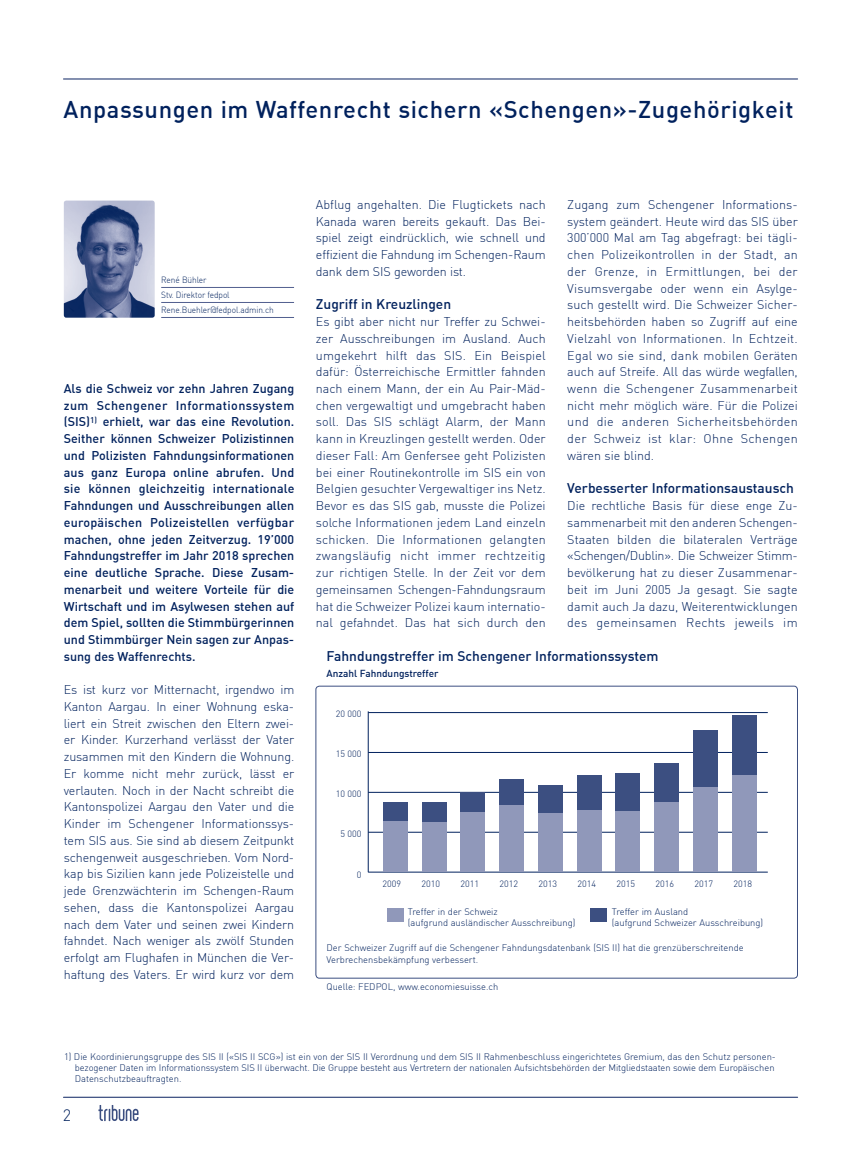
<style>
.page{position:relative;width:851px;height:1170px;background:#fff}
.page>*{position:absolute;margin:0;border:0;box-sizing:border-box;transform-origin:0 0}
.Artikel_TITEL{font:500 23.75px "DIN";letter-spacing:.025em;color:#00215d}
.t1{font:300 16.25px "DIN";color:#00215d}
.ZwischentitelNEU{font:500 13.75px "DIN";color:#00215d}
.Body_Text{font:300 12.5px/16.8px "DIN";color:#00215d;text-align:justify}
.Lead_Interview_Frage{font:500 12.5px/16.8px "DIN";color:#00215d;text-align:justify}
.ZwischentitelNEU-2{font:500 10px "DIN";color:#00215d}
.Bildquelle_oder_Foto{font:300 9.38px/11.2px "DIN";letter-spacing:-.01em;color:#00215d}
.Legende_Diagramm{font:300 9.38px/11.2px "DIN";color:#00215d}
.t2{font:300 9px "DIN";color:#00215d}
.AutorIn{font:300 8.88px "DIN";letter-spacing:-.01em;color:#00215d;scale:.94 1}
</style>
<div class="page">
<hr style="left:64px;top:78px;width:733px;height:2px;background:#3c4f81">
<hr style="left:64px;top:1096px;width:733px;height:1px;background:#3c4f81">
<img style="left:98px;top:1105px;width:41px;height:16px">
<hr style="left:161px;top:287px;width:133px;height:1px;background:#515f8f">
<hr style="left:161px;top:302px;width:133px;height:1px;background:#515f8f">
<hr style="left:161px;top:317px;width:133px;height:1px;background:#515f8f">
<img style="left:64px;top:200px;width:91px;height:117px">
<hr style="left:368px;top:711px;width:1px;height:161px;background:#00215d">
<hr style="left:368px;top:871px;width:399px;height:1px;background:#00215d">
<hr style="left:368px;top:832px;width:399px;height:1px;background:#00215d">
<hr style="left:368px;top:792px;width:399px;height:1px;background:#00215d">
<hr style="left:368px;top:752px;width:399px;height:1px;background:#00215d">
<hr style="left:368px;top:712px;width:399px;height:1px;background:#00215d">
<div style="left:383px;top:820px;width:24px;height:51px;background:#9098ba"></div>
<div style="left:383px;top:802px;width:24px;height:18px;background:#3c4f81"></div>
<div style="left:422px;top:821px;width:24px;height:50px;background:#9098ba"></div>
<div style="left:422px;top:802px;width:24px;height:19px;background:#3c4f81"></div>
<div style="left:460px;top:812px;width:25px;height:59px;background:#9098ba"></div>
<div style="left:460px;top:792px;width:25px;height:20px;background:#3c4f81"></div>
<div style="left:499px;top:805px;width:24px;height:66px;background:#9098ba"></div>
<div style="left:499px;top:779px;width:24px;height:26px;background:#3c4f81"></div>
<div style="left:538px;top:812px;width:24px;height:59px;background:#9098ba"></div>
<div style="left:538px;top:784px;width:24px;height:28px;background:#3c4f81"></div>
<div style="left:576px;top:809px;width:25px;height:62px;background:#9098ba"></div>
<div style="left:576px;top:775px;width:25px;height:34px;background:#3c4f81"></div>
<div style="left:615px;top:810px;width:25px;height:61px;background:#9098ba"></div>
<div style="left:615px;top:773px;width:25px;height:37px;background:#3c4f81"></div>
<div style="left:654px;top:801px;width:24px;height:70px;background:#9098ba"></div>
<div style="left:654px;top:763px;width:24px;height:38px;background:#3c4f81"></div>
<div style="left:693px;top:786px;width:24px;height:85px;background:#9098ba"></div>
<div style="left:693px;top:730px;width:24px;height:56px;background:#3c4f81"></div>
<div style="left:731px;top:773px;width:25px;height:98px;background:#9098ba"></div>
<div style="left:731px;top:714px;width:25px;height:60px;background:#3c4f81"></div>
<div style="left:315px;top:685px;width:482px;height:293px;border:1px solid #3c4f81;border-radius:4px"></div>
<div style="left:386px;top:907px;width:17px;height:14px;background:#9098ba"></div>
<div style="left:590px;top:907px;width:17px;height:14px;background:#3c4f81"></div>
<p class="Artikel_TITEL" style="left:64px;top:95px;width:731px">Anpassungen im Waffenrecht sichern «Schengen»-Zugehörigkeit</p>
<p class="AutorIn" style="left:161px;top:274px;width:50px">René Bühler</p>
<p class="AutorIn" style="left:161px;top:289px;width:74px">Stv. Direktor fedpol</p>
<p class="AutorIn" style="left:161px;top:304px;width:121px">Rene.Buehler@fedpol.admin.ch</p>
<p class="Lead_Interview_Frage" style="left:64px;top:379px;width:232px">Als die Schweiz vor zehn Jahren Zugang zum Schengener Informationssystem (SIS)<sup>1)</sup> erhielt, war das eine Revolution.<br>Seither können Schweizer Polizistinnen und Polizisten Fahndungsinformationen aus ganz Europa online abrufen. Und sie können gleichzeitig internationale Fahndungen und Ausschreibungen allen europäischen Polizeistellen verfügbar machen, ohne jeden Zeitverzug. 19’000<br>Fahndungstreffer im Jahr 2018 sprechen eine deutliche Sprache. Diese Zusam&shy;menarbeit und weitere Vorteile für die Wirtschaft und im Asylwesen stehen auf dem Spiel, sollten die Stimmbürgerinnen und Stimmbürger Nein sagen zur Anpas&shy;sung des Waffenrechts.</p>
<p class="Body_Text" style="left:64px;top:681px;width:232px">Es ist kurz vor Mitternacht, irgendwo im Kanton Aargau. In einer Wohnung eska&shy;liert ein Streit zwischen den Eltern zwei&shy;er Kinder. Kurzerhand verlässt der Vater zusammen mit den Kindern die Wohnung.<br>Er komme nicht mehr zurück, lässt er verlauten. Noch in der Nacht schreibt die Kantonspolizei Aargau den Vater und die Kinder im Schengener Informationssys&shy;tem SIS aus. Sie sind ab diesem Zeitpunkt schengenweit ausgeschrieben. Vom Nord&shy;kap bis Sizilien kann jede Polizeistelle und jede Grenzwächterin im Schengen-Raum sehen, dass die Kantonspolizei Aargau nach dem Vater und seinen zwei Kindern fahndet. Nach weniger als zwölf Stunden erfolgt am Flughafen in München die Ver&shy;haftung des Vaters. Er wird kurz vor dem</p>
<p class="Body_Text" style="left:316px;top:196px;width:231px">Abflug angehalten. Die Flugtickets nach Kanada waren bereits gekauft. Das Bei&shy;spiel zeigt eindrücklich, wie schnell und effizient die Fahndung im Schengen-Raum dank dem SIS geworden ist.</p>
<p class="ZwischentitelNEU" style="left:316px;top:295px;width:137px">Zugriff in Kreuzlingen</p>
<p class="Body_Text" style="left:316px;top:313px;width:231px">Es gibt aber nicht nur Treffer zu Schwei&shy;zer Ausschreibungen im Ausland. Auch umgekehrt hilft das SIS. Ein Beispiel dafür: Österreichische Ermittler fahnden nach einem Mann, der ein Au Pair-Mäd&shy;chen vergewaltigt und umgebracht haben soll. Das SIS schlägt Alarm, der Mann kann in Kreuzlingen gestellt werden. Oder dieser Fall: Am Genfersee geht Polizisten bei einer Routinekontrolle im SIS ein von Belgien gesuchter Vergewaltiger ins Netz.<br>Bevor es das SIS gab, musste die Polizei solche Informationen jedem Land einzeln schicken. Die Informationen gelangten zwangsläufig nicht immer rechtzeitig zur richtigen Stelle. In der Zeit vor dem gemeinsamen Schengen-Fahndungsraum hat die Schweizer Polizei kaum internatio&shy;nal gefahndet. Das hat sich durch den</p>
<p class="Body_Text" style="left:567px;top:196px;width:232px">Zugang zum Schengener Informations&shy;system geändert. Heute wird das SIS über 300’000 Mal am Tag abgefragt: bei tägli&shy;chen Polizeikontrollen in der Stadt, an der Grenze, in Ermittlungen, bei der Visumsvergabe oder wenn ein Asylge&shy;such gestellt wird. Die Schweizer Sicher&shy;heitsbehörden haben so Zugriff auf eine Vielzahl von Informationen. In Echtzeit.<br>Egal wo sie sind, dank mobilen Geräten auch auf Streife. All das würde wegfallen, wenn die Schengener Zusammenarbeit nicht mehr möglich wäre. Für die Polizei und die anderen Sicherheitsbehörden der Schweiz ist klar: Ohne Schengen wären sie blind.</p>
<p class="ZwischentitelNEU" style="left:567px;top:479px;width:228px">Verbesserter Informationsaustausch</p>
<p class="Body_Text" style="left:567px;top:497px;width:232px">Die rechtliche Basis für diese enge Zu&shy;sammenarbeit mit den anderen Schengen-Staaten bilden die bilateralen Verträge «Schengen/Dublin». Die Schweizer Stimm&shy;bevölkerung hat zu dieser Zusammenar&shy;beit im Juni 2005 Ja gesagt. Sie sagte damit auch Ja dazu, Weiterentwicklungen des gemeinsamen Rechts jeweils im</p>
<p class="ZwischentitelNEU" style="left:326px;top:647px;width:333px">Fahndungstreffer im Schengener Informationssystem</p>
<p class="ZwischentitelNEU-2" style="left:326px;top:667px;width:113px">Anzahl Fahndungstreffer</p>
<p class="t2" style="left:336px;top:708px;width:27px">20 000</p>
<p class="t2" style="left:336px;top:748px;width:27px">15 000</p>
<p class="t2" style="left:336px;top:788px;width:27px">10 000</p>
<p class="t2" style="left:340px;top:828px;width:22px">5 000</p>
<p class="t2" style="left:357px;top:868px;width:6px">0</p>
<p class="t2" style="left:382px;top:878px;width:20px">2009</p>
<p class="t2" style="left:421px;top:878px;width:20px">2010</p>
<p class="t2" style="left:460px;top:878px;width:20px">2011</p>
<p class="t2" style="left:499px;top:878px;width:20px">2012</p>
<p class="t2" style="left:538px;top:878px;width:20px">2013</p>
<p class="t2" style="left:577px;top:878px;width:20px">2014</p>
<p class="t2" style="left:616px;top:878px;width:20px">2015</p>
<p class="t2" style="left:655px;top:878px;width:20px">2016</p>
<p class="t2" style="left:694px;top:878px;width:20px">2017</p>
<p class="t2" style="left:733px;top:878px;width:20px">2018</p>
<p class="Legende_Diagramm" style="left:408px;top:905px;width:91px">Treffer in der Schweiz</p>
<p class="Legende_Diagramm" style="left:611px;top:905px;width:78px">Treffer im Ausland</p>
<p class="Legende_Diagramm" style="left:408px;top:916px;width:169px">(aufgrund ausländischer Ausschreibung)</p>
<p class="Legende_Diagramm" style="left:611px;top:916px;width:153px">(aufgrund Schweizer Ausschreibung)</p>
<p class="Legende_Diagramm" style="left:326px;top:942px;width:418px">Der Schweizer Zugriff auf die Schengener Fahndungsdatenbank (SIS II) hat die grenzüberschreitende<br>Verbrechensbekämpfung verbessert.</p>
<p class="Legende_Diagramm" style="left:326px;top:980px;width:173px">Quelle: FEDPOL, www.economiesuisse.ch</p>
<p class="Bildquelle_oder_Foto" style="left:75px;top:1050px;width:702px;text-indent:-11px">1) Die Koordinierungsgruppe des SIS II («SIS II SCG») ist ein von der SIS II Verordnung und dem SIS II Rahmenbeschluss eingerichtetes Gremium, das den Schutz personen&shy;bezogener Daten im Informationssystem SIS II überwacht. Die Gruppe besteht aus Vertretern der nationalen Aufsichtsbehörden der Mitgliedstaaten sowie dem Europäischen<br>Datenschutzbeauftragten.</p>
<h2 class="t1" style="left:63px;top:1104px;width:10px">2</h2>
</div>
